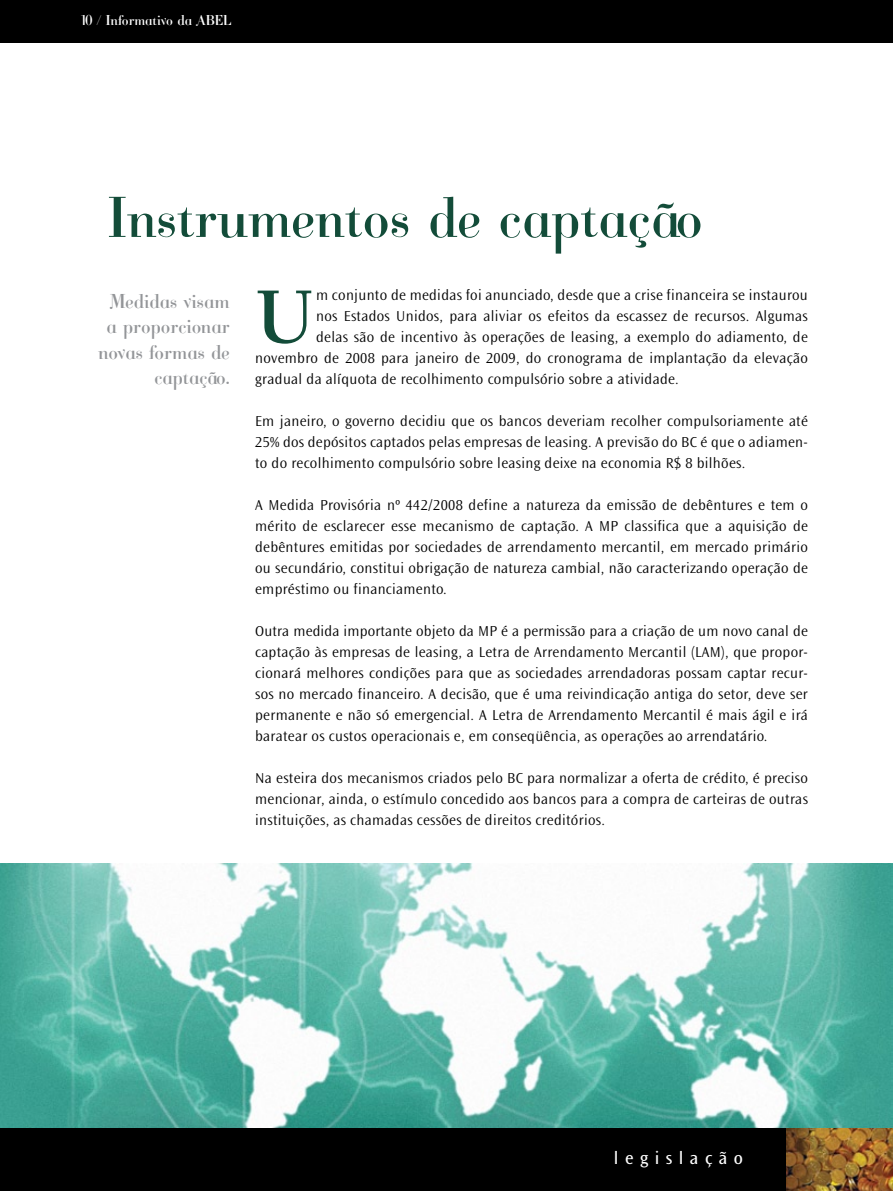
<style>
.page{position:relative;width:893px;height:1191px;background:#fff}
.page>*{position:absolute;margin:0;border:0;box-sizing:border-box;transform-origin:0 0}
.t1{font:700 81.15px "Berkeley";color:#134c39}
.t2{font:60px "Cantabile";color:#134c39}
.t3{font:21px/25.2px "Cantabile";color:#939598;text-align:right}
.t4{font:18px "Ocean Sans Std";letter-spacing:.36em;color:#fff}
.t5{font:300 15px/21px "Ocean Sans Std";letter-spacing:.02em;color:#000;text-align:justify}
.t6{font:15px "Cantabile";color:#fff}
</style>
<div class="page">
<div style="left:0;top:0;width:893px;height:43px;background:#000"></div>
<div style="left:0;top:1127px;width:893px;height:64px;background:#000"></div>
<img style="left:787px;top:1127px;width:106px;height:64px">
<img style="left:0;top:863px;width:893px;height:264px">
<p class="t6" style="left:81px;top:12px;width:152px">10 / Informativo da ABEL</p>
<h2 class="t2" style="left:108px;top:183px;width:597px">Instrumentos de captação</h2>
<h1 class="t1" style="left:255px;top:273px;width:60px">U</h1>
<p class="t5" style="left:316px;top:285px;width:493px">m conjunto de medidas foi anunciado, desde que a crise financeira se instaurou</p>
<h3 class="t3" style="left:98px;top:289px;width:133px">Medidas visam a proporcionar novas formas de captação.</h3>
<p class="t5" style="left:316px;top:306px;width:493px">nos Estados Unidos, para aliviar os efeitos da escassez de recursos. Algumas</p>
<p class="t5" style="left:316px;top:327px;width:493px">delas são de incentivo às operações de leasing, a exemplo do adiamento, de</p>
<p class="t5" style="left:255px;top:348px;width:554px">novembro de 2008 para janeiro de 2009, do cronograma de implantação da elevação</p>
<p class="t5" style="left:255px;top:369px;width:425px">gradual da alíquota de recolhimento compulsório sobre a atividade.</p>
<p class="t5" style="left:255px;top:411px;width:554px">Em janeiro, o governo decidiu que os bancos deveriam recolher compulsoriamente até 25% dos depósitos captados pelas empresas de leasing. A previsão do BC é que o adiamen&shy;to do recolhimento compulsório sobre leasing deixe na economia R$ 8 bilhões.</p>
<p class="t5" style="left:255px;top:495px;width:554px">A Medida Provisória nº 442/2008 define a natureza da emissão de debêntures e tem o mérito de esclarecer esse mecanismo de captação. A MP classifica que a aquisição de debêntures emitidas por sociedades de arrendamento mercantil, em mercado primário ou secundário, constitui obrigação de natureza cambial, não caracterizando operação de empréstimo ou financiamento.</p>
<p class="t5" style="left:255px;top:621px;width:554px">Outra medida importante objeto da MP é a permissão para a criação de um novo canal de captação às empresas de leasing, a Letra de Arrendamento Mercantil (LAM), que propor&shy;cionará melhores condições para que as sociedades arrendadoras possam captar recur&shy;sos no mercado financeiro. A decisão, que é uma reivindicação antiga do setor, deve ser permanente e não só emergencial. A Letra de Arrendamento Mercantil é mais ágil e irá baratear os custos operacionais e, em conseqüência, as operações ao arrendatário.</p>
<p class="t5" style="left:255px;top:768px;width:554px">Na esteira dos mecanismos criados pelo BC para normalizar a oferta de crédito, é preciso mencionar, ainda, o estímulo concedido aos bancos para a compra de carteiras de outras instituições, as chamadas cessões de direitos creditórios.</p>
<p class="t4" style="left:614px;top:1148px;width:131px">legislação</p>
</div>
